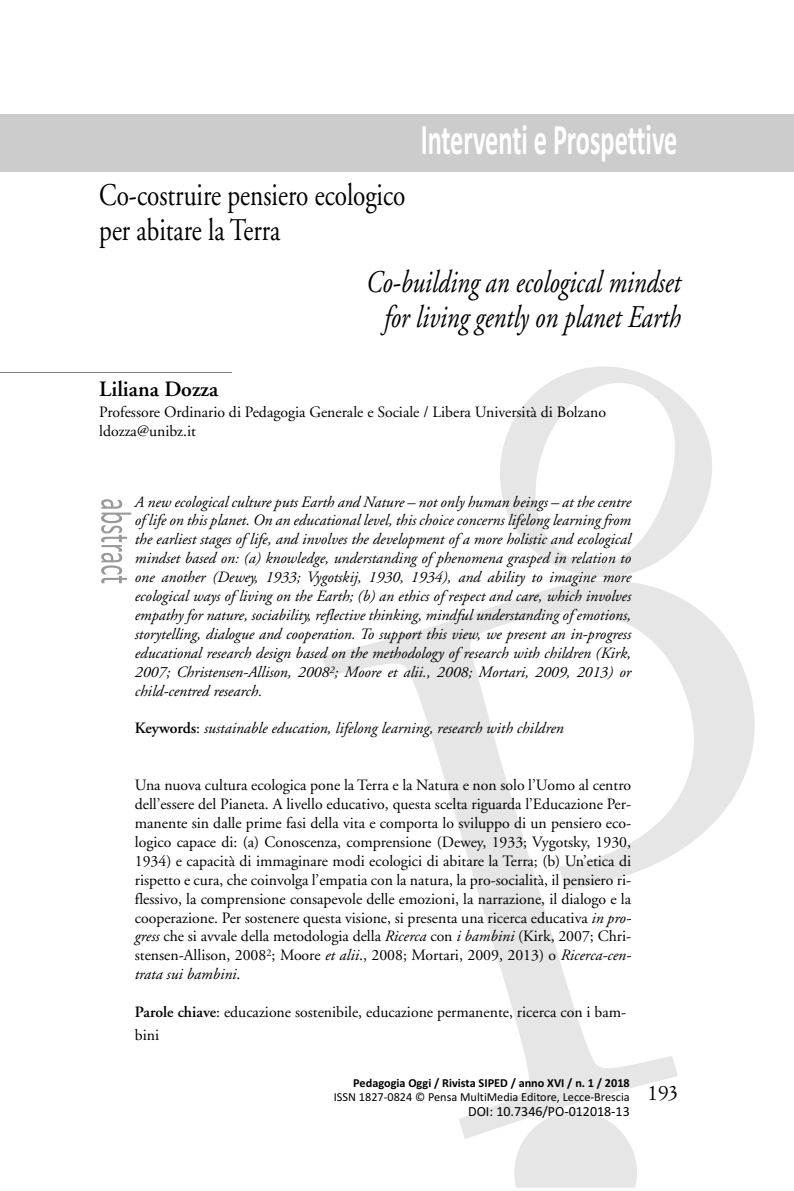
<style>
.page{position:relative;width:794px;height:1191px;background:#fff}
.page>*{position:absolute;margin:0;border:0;box-sizing:border-box;transform-origin:0 0}
.t1{font:700 43.75px "Calibri";color:#fff;scale:.6 1}
.t2{font:italic 31.5px/35px "Adobe Garamond";color:#000;text-align:center;scale:.8 1}
.t3{font:31.5px/35px "Adobe Garamond";color:#000;scale:.8 1}
.t4{font:600 21.88px "Adobe Garamond";color:#000}
.t5{font:21px "Simoncini Garamond";color:#000}
.t6{font:15.75px/18.9px "Adobe Garamond";color:#000}
.t7{font:italic 15.75px/18.9px "Adobe Garamond";color:#000;text-align:justify}
.t8{font:14px "Calibri";color:#000}
.t9{font:12.25px "Calibri";color:#000}
.t10{font:700 12.25px "Calibri";color:#000}
.s1{font-weight:600;font-style:normal}
.s2{font-style:normal}
.s3{font-style:italic}
.s4{font-weight:600}
</style>
<div class="page">
<hr style="left:0;top:372px;width:232px;height:1px;background:#7f7f7f">
<svg style="left:101px;top:499px;width:30px;height:34px"></svg>
<div style="left:514px;top:1139px;width:123px;height:48px;background:#e6e6e6"></div>
<svg style="left:322px;top:596px;width:433px;height:543px"></svg>
<svg style="left:500px;top:366px;width:212px;height:230px"></svg>
<div style="left:0;top:114px;width:794px;height:57px;background:#ccc"></div>
<h2 class="t3" style="left:99px;top:180px;width:384px">Co-costruire pensiero ecologico per abitare la Terra</h2>
<h1 class="t1" style="left:421px;top:113px;width:429px">Interventi e Prospettive</h1>
<h2 class="t2" style="left:366px;top:267px;width:395px">Co-building an ecological mindset for living gently on planet Earth</h2>
<h3 class="t4" style="left:99px;top:381px;width:120px">Liliana Dozza</h3>
<p class="t6" style="left:99px;top:404px;width:508px">Professore Ordinario di Pedagogia Generale e Sociale / Libera Università di Bolzano ldozza@unibz.it</p>
<p class="t7" style="left:135px;top:493px;width:498px">A new ecological culture puts Earth and Nature – not only human beings – at the centre of life on this planet. On an educational level, this choice concerns lifelong learning from the earliest stages of life, and involves the development of a more holistic and ecological mindset based on: (a) knowledge, understanding of phenomena grasped in relation to one another (Dewey, 1933; Vygotskij, 1930, 1934), and ability to imagine more ecological ways of living on the Earth; (b) an ethics of respect and care, which involves empathy for nature, sociability, reflective thinking, mindful understanding of emotions, storytelling, dialogue and cooperation. To support this view, we present an in-progress educational research design based on the methodology of research with children (Kirk, 2007; Christensen-Allison, 2008<sup>2</sup>; Moore et alii., 2008; Mortari, 2009, 2013) or child-centred research.</p>
<p class="t7" style="left:135px;top:720px;width:430px"><span class="s1">Keywords</span><span class="s2">:</span> sustainable education, lifelong learning, research with children</p>
<p class="t6" style="left:135px;top:777px;width:498px;text-align:justify">Una nuova cultura ecologica pone la Terra e la Natura e non solo l’Uomo al centro dell’essere del Pianeta. A livello educativo, questa scelta riguarda l’Educazione Per&shy;manente sin dalle prime fasi della vita e comporta lo sviluppo di un pensiero eco&shy;logico capace di: (a) Conoscenza, comprensione (Dewey, 1933; Vygotsky, 1930, 1934) e capacità di immaginare modi ecologici di abitare la Terra; (b) Un’etica di rispetto e cura, che coinvolga l’empatia con la natura, la pro-socialità, il pensiero ri&shy;flessivo, la comprensione consapevole delle emozioni, la narrazione, il dialogo e la cooperazione. Per sostenere questa visione, si presenta una ricerca educativa <span class="s3">in pro&shy;gress</span> che si avvale della metodologia della <span class="s3">Ricerca</span> con <span class="s3">i bambini</span> (Kirk, 2007; Chri&shy;stensen-Allison, 2008<sup>2</sup>; Moore <span class="s3">et alii</span>., 2008; Mortari, 2009, 2013) o <span class="s3">Ricerca-cen&shy;trata sui bambini</span>.</p>
<p class="t6" style="left:135px;top:1001px;width:493px;line-height:23.3px"><span class="s4">Parole chiave</span>: educazione sostenibile, educazione permanente, ricerca con i bam&shy;bini</p>
<p class="t10" style="left:353px;top:1075px;width:278px">Pedagogia Oggi / Rivista SIPED / anno XVI / n. 1 / 2018</p>
<p class="t9" style="left:334px;top:1089px;width:297px">ISSN 1827-0824 © Pensa MultiMedia Editore, Lecce-Brescia</p>
<p class="t8" style="left:468px;top:1103px;width:163px">DOI: 10.7346/PO-012018-13</p>
<h3 class="t5" style="left:647px;top:1084px;width:33px">193</h3>
</div>
